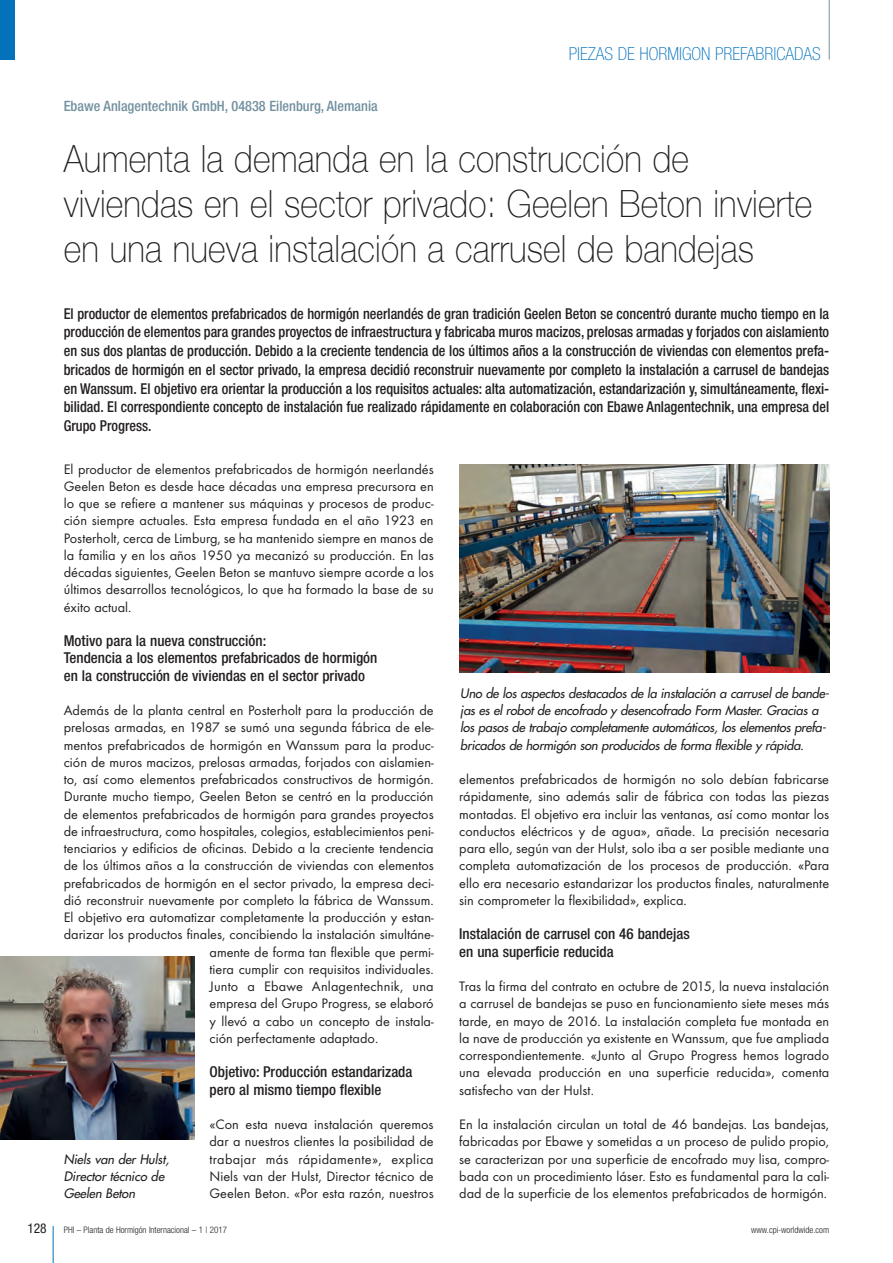
<style>
.page{position:relative;width:893px;height:1263px;background:#fff}
.page>*{position:absolute;margin:0;border:0;box-sizing:border-box;transform-origin:0 0}
.t1{font:100 37.5px/45px "Helvetica Neue";letter-spacing:.005em;color:#231f20;scale:.9 1}
.t2{font:100 condensed 18px "Helvetica Neue";color:#0372bb}
.t3{font:500 condensed 15px/18.8px "Helvetica Neue";color:#231f20;text-align:justify;scale:.95 1}
.t4{font:500 condensed 15px/17.2px "Helvetica Neue";color:#231f20}
.t5{font:14.25px/17.2px "Futura T";color:#231f20;text-align:justify}
.t6{font:500 condensed 14.25px "Helvetica Neue";color:#73909f}
.t7{font:condensed 13.5px "Helvetica Neue";color:#231f20}
.t8{font:italic 12.75px/17.2px "Futura";letter-spacing:-.015em;color:#231f20}
.t9{font:300 condensed 9px "Helvetica Neue";color:#231f20}
</style>
<div class="page">
<hr style="left:53px;top:1226px;width:1px;height:37px;background:#0372bb">
<hr style="left:829px;top:0;width:1px;height:60px;background:#73909f">
<div style="left:0;top:0;width:15px;height:60px;background:#0372bb"></div>
<img style="left:0;top:957px;width:195px;height:183px">
<img style="left:459px;top:464px;width:370px;height:208px">
<p class="t6" style="left:64px;top:101px;width:315px">Ebawe Anlagentechnik GmbH, 04838 Eilenburg, Alemania</p>
<p class="t2" style="left:569px;top:43px;width:253px">PIEZAS DE HORMIGON PREFABRICADAS</p>
<h1 class="t1" style="left:64px;top:136px;width:833px">Aumenta la demanda en la construcción de viviendas en el sector privado: Geelen Beton invierte en una nueva instalación a carrusel de bandejas</h1>
<p class="t3" style="left:64px;top:305px;width:807px">El productor de elementos prefabricados de hormigón neerlandés de gran tradición Geelen Beton se concentró durante mucho tiempo en la producción de elementos para grandes proyectos de infraestructura y fabricaba muros macizos, prelosas armadas y forjados con aislamiento en sus dos plantas de producción. Debido a la creciente tendencia de los últimos años a la construcción de viviendas con elementos prefa&shy;bricados de hormigón en el sector privado, la empresa decidió reconstruir nuevamente por completo la instalación a carrusel de bandejas en Wanssum. El objetivo era orientar la producción a los requisitos actuales: alta automatización, estandarización y, simultáneamente, flexi&shy;bilidad. El correspondiente concepto de instalación fue realizado rápidamente en colaboración con Ebawe Anlagentechnik, una empresa del Grupo Progress.</p>
<p class="t5" style="left:64px;top:460px;width:371px">El productor de elementos prefabricados de hormigón neerlandés Geelen Beton es desde hace décadas una empresa precursora en lo que se refiere a mantener sus máquinas y procesos de produc&shy;ción siempre actuales. Esta empresa fundada en el año 1923 en Posterholt, cerca de Limburg, se ha mantenido siempre en manos de la familia y en los años 1950 ya mecanizó su producción. En las décadas siguientes, Geelen Beton se mantuvo siempre acorde a los últimos desarrollos tecnológicos, lo que ha formado la base de su éxito actual.</p>
<p class="t4" style="left:64px;top:633px;width:315px">Motivo para la nueva construcción:<br>Tendencia a los elementos prefabricados de hormigón en la construcción de viviendas en el sector privado</p>
<p class="t5" style="left:64px;top:702px;width:371px">Además de la planta central en Posterholt para la producción de</p>
<p class="t5" style="left:64px;top:719px;width:371px">prelosas armadas, en 1987 se sumó una segunda fábrica de ele-</p>
<p class="t5" style="left:64px;top:736px;width:371px">mentos prefabricados de hormigón en Wanssum para la produc-</p>
<p class="t5" style="left:64px;top:753px;width:371px">ción de muros macizos, prelosas armadas, forjados con aislamien-</p>
<p class="t5" style="left:64px;top:771px;width:371px">to, así como elementos prefabricados constructivos de hormigón.</p>
<p class="t5" style="left:64px;top:788px;width:371px">Durante mucho tiempo, Geelen Beton se centró en la producción</p>
<p class="t5" style="left:64px;top:805px;width:371px">de elementos prefabricados de hormigón para grandes proyectos</p>
<p class="t5" style="left:64px;top:822px;width:371px">de infraestructura, como hospitales, colegios, establecimientos peni-</p>
<p class="t5" style="left:64px;top:839px;width:371px">tenciarios y edificios de oficinas. Debido a la creciente tendencia</p>
<p class="t5" style="left:64px;top:857px;width:372px">de los últimos años a la construcción de viviendas con elementos</p>
<p class="t5" style="left:64px;top:874px;width:371px">prefabricados de hormigón en el sector privado, la empresa deci-</p>
<p class="t5" style="left:64px;top:891px;width:371px">dió reconstruir nuevamente por completo la fábrica de Wanssum.</p>
<p class="t5" style="left:64px;top:908px;width:371px">El objetivo era automatizar completamente la producción y estan-</p>
<p class="t5" style="left:64px;top:926px;width:371px">darizar los productos finales, concibiendo la instalación simultáne-</p>
<p class="t5" style="left:210px;top:943px;width:226px">amente de forma tan flexible que permi-</p>
<p class="t5" style="left:210px;top:960px;width:226px">tiera cumplir con requisitos individuales.</p>
<p class="t5" style="left:210px;top:977px;width:226px">Junto a Ebawe Anlagentechnik, una</p>
<p class="t5" style="left:210px;top:995px;width:226px">empresa del Grupo Progress, se elaboró</p>
<p class="t5" style="left:210px;top:1012px;width:226px">y llevó a cabo un concepto de instala-</p>
<p class="t5" style="left:210px;top:1029px;width:170px">ción perfectamente adaptado.</p>
<p class="t4" style="left:210px;top:1065px;width:204px">Objetivo: Producción estandarizada pero al mismo tiempo flexible</p>
<p class="t5" style="left:210px;top:1116px;width:226px">«Con esta nueva instalación queremos dar a nuestros clientes la posibilidad de trabajar más rápidamente», explica Niels van der Hulst, Director técnico de Geelen Beton. «Por esta razón, nuestros</p>
<p class="t8" style="left:64px;top:1150px;width:109px">Niels van der Hulst,<br>Director técnico de<br>Geelen Beton</p>
<p class="t8" style="left:460px;top:684px;width:373px">Uno de los aspectos destacados de la instalación a carrusel de bande&shy;jas es el robot de encofrado y desencofrado Form Master. Gracias a los pasos de trabajo completamente automáticos, los elementos prefa&shy;bricados de hormigón son producidos de forma flexible y rápida.</p>
<p class="t5" style="left:459px;top:771px;width:371px">elementos prefabricados de hormigón no solo debían fabricarse rápidamente, sino además salir de fábrica con todas las piezas montadas. El objetivo era incluir las ventanas, así como montar los conductos eléctricos y de agua», añade. La precisión necesaria para ello, según van der Hulst, solo iba a ser posible mediante una completa automatización de los procesos de producción. «Para ello era necesario estandarizar los productos finales, naturalmente sin comprometer la flexibilidad», explica.</p>
<p class="t4" style="left:459px;top:927px;width:232px">Instalación de carrusel con 46 bandejas en una superficie reducida</p>
<p class="t5" style="left:459px;top:978px;width:371px">Tras la firma del contrato en octubre de 2015, la nueva instalación a carrusel de bandejas se puso en funcionamiento siete meses más tarde, en mayo de 2016. La instalación completa fue montada en la nave de producción ya existente en Wanssum, que fue ampliada correspondientemente. «Junto al Grupo Progress hemos logrado una elevada producción en una superficie reducida», comenta satisfecho van der Hulst.</p>
<p class="t5" style="left:459px;top:1115px;width:371px">En la instalación circulan un total de 46 bandejas. Las bandejas, fabricadas por Ebawe y sometidas a un proceso de pulido propio, se caracterizan por una superficie de encofrado muy lisa, compro&shy;bada con un procedimiento láser. Esto es fundamental para la cali&shy;dad de la superficie de los elementos prefabricados de hormigón.</p>
<p class="t7" style="left:28px;top:1223px;width:21px">128</p>
<p class="t9" style="left:64px;top:1224px;width:165px">PHI – Planta de Hormigón Internacional – 1 | 2017</p>
<p class="t9" style="left:751px;top:1224px;width:79px">www.cpi-worldwide.com</p>
</div>
